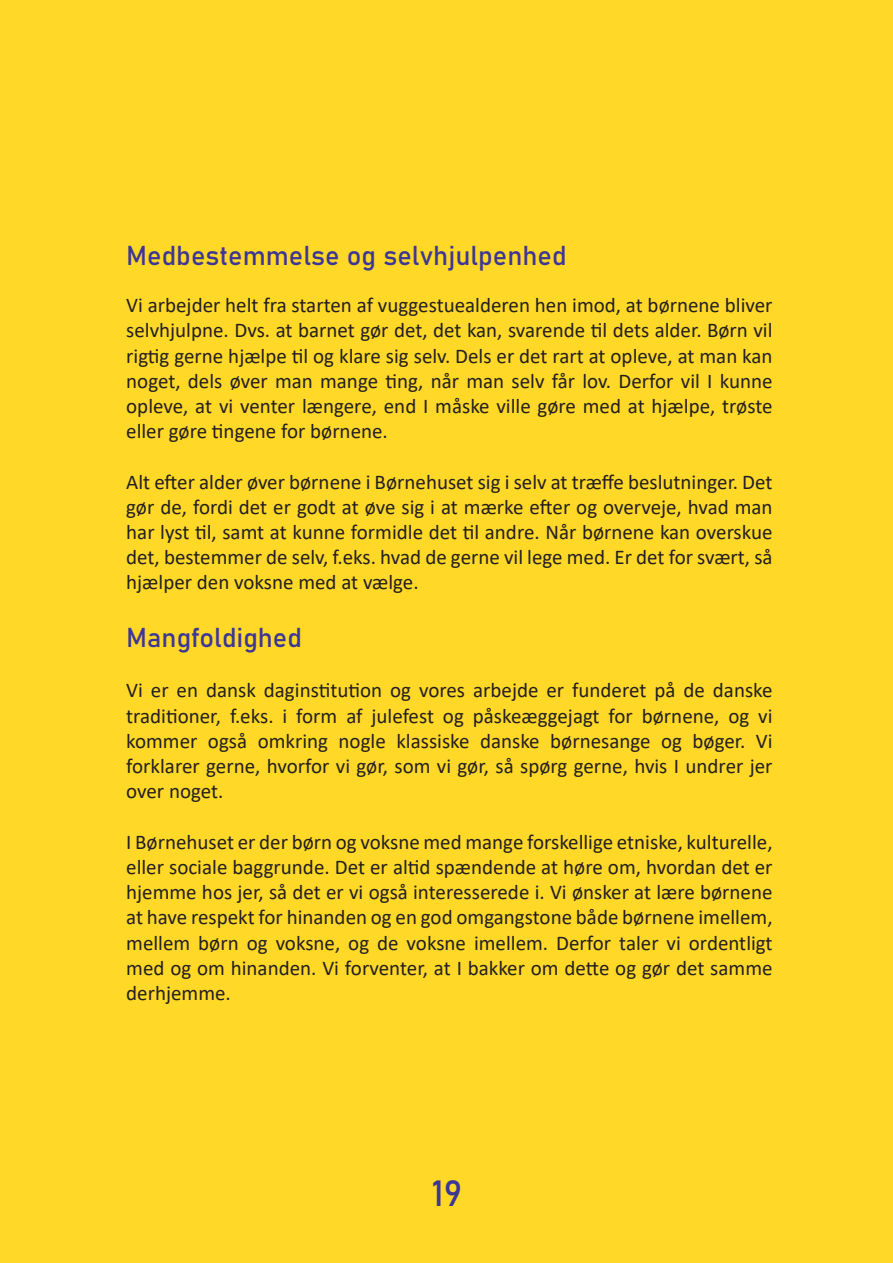
<style>
.page{position:relative;width:893px;height:1263px;background:#ffd828}
.page>*{position:absolute;margin:0;border:0;box-sizing:border-box;transform-origin:0 0}
.t1{font:36px "Bahnschrift";color:#3d3695}
.t2{font:27px "Bahnschrift";color:#3d3695}
.t3{font:21px/25.2px "Calibri";color:#231f20;text-align:justify}
</style>
<div class="page">
<p class="t2" style="left:126px;top:235px;width:442px">Medbestemmelse og selvhjulpenhed</p>
<p class="t3" style="left:126px;top:292px;width:648px">Vi arbejder helt fra starten af vuggestuealderen hen imod, at børnene bliver selvhjulpne. Dvs. at barnet gør det, det kan, svarende til dets alder. Børn vil rigtig gerne hjælpe til og klare sig selv. Dels er det rart at opleve, at man kan noget, dels øver man mange ting, når man selv får lov. Derfor vil I kunne opleve, at vi venter længere, end I måske ville gøre med at hjælpe, trøste eller gøre tingene for børnene.</p>
<p class="t3" style="left:126px;top:468px;width:648px">Alt efter alder øver børnene i Børnehuset sig i selv at træffe beslutninger. Det gør de, fordi det er godt at øve sig i at mærke efter og overveje, hvad man har lyst til, samt at kunne formidle det til andre. Når børnene kan overskue det, bestemmer de selv, f.eks. hvad de gerne vil lege med. Er det for svært, så hjælper den voksne med at vælge.</p>
<p class="t2" style="left:126px;top:617px;width:177px">Mangfoldighed</p>
<p class="t3" style="left:126px;top:677px;width:648px">Vi er en dansk daginstitution og vores arbejde er funderet på de danske traditioner, f.eks. i form af julefest og påskeæggejagt for børnene, og vi kommer også omkring nogle klassiske danske børnesange og bøger. Vi forklarer gerne, hvorfor vi gør, som vi gør, så spørg gerne, hvis I undrer jer over noget.</p>
<p class="t3" style="left:126px;top:828px;width:648px">I Børnehuset er der børn og voksne med mange forskellige etniske, kulturelle, eller sociale baggrunde. Det er altid spændende at høre om, hvordan det er hjemme hos jer, så det er vi også interesserede i. Vi ønsker at lære børnene at have respekt for hinanden og en god omgangstone både børnene imellem, mellem børn og voksne, og de voksne imellem. Derfor taler vi ordentligt med og om hinanden. Vi forventer, at I bakker om dette og gør det samme derhjemme.</p>
<p class="t1" style="left:432px;top:1166px;width:32px">19</p>
</div>
